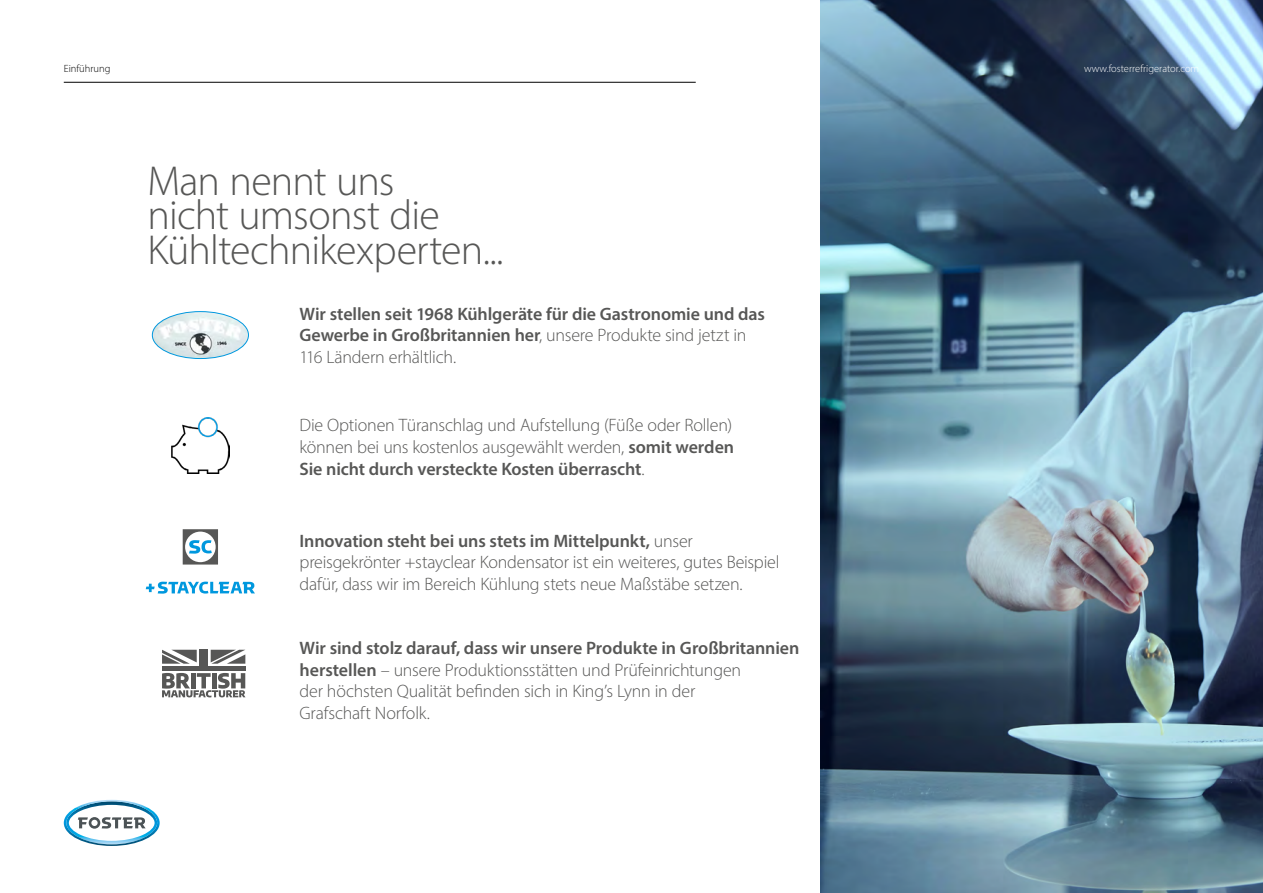
<style>
.page{position:relative;width:1263px;height:893px;background:#fff}
.page>*{position:absolute;margin:0;border:0;box-sizing:border-box;transform-origin:0 0}
.t1{font:300 42px/34.5px "Myriad Pro";letter-spacing:-.02em;color:#575756}
.t2{font:300 18px/21.6px "Myriad Pro";letter-spacing:-.015em;color:#575756}
.t3{font:600 18px/21.6px "Myriad Pro";letter-spacing:-.005em;color:#575756}
.t4{font:300 10.5px "Myriad Pro";color:#fff}
.t5{font:300 10.5px "Myriad Pro";color:#000}
.s1{font-weight:300}
.s2{font-weight:600}
</style>
<div class="page">
<img style="left:821px;top:0;width:442px;height:893px">
<svg style="left:64px;top:800px;width:96px;height:46px"></svg>
<img style="left:152px;top:312px;width:96px;height:47px">
<div style="left:152px;top:311px;width:97px;height:48px;border:1px solid #0098de;border-radius:50%"></div>
<svg style="left:146px;top:582px;width:109px;height:12px"></svg>
<svg style="left:183px;top:529px;width:35px;height:36px"></svg>
<hr style="left:64px;top:82px;width:632px;height:1px;background:#000">
<svg style="left:162px;top:673px;width:83px;height:24px"></svg>
<div style="left:200px;top:650px;width:8px;height:18px;background:#575756"></div>
<svg style="left:211px;top:650px;width:34px;height:14px"></svg>
<svg style="left:162px;top:650px;width:35px;height:14px"></svg>
<div style="left:162px;top:666px;width:83px;height:5px;background:#575756"></div>
<img style="left:171px;top:418px;width:59px;height:56px">
<p class="t5" style="left:64px;top:62px;width:48px">Einführung</p>
<p class="t4" style="left:1084px;top:62px;width:116px">www.fosterrefrigerator.com</p>
<h1 class="t1" style="left:147px;top:163px;width:357px">Man nennt uns<br>nicht umsonst die<br>Kühltechnikexperten...</h1>
<p class="t3" style="left:300px;top:302px;width:467px">Wir stellen seit 1968 Kühlgeräte für die Gastronomie und das<br>Gewerbe in Großbritannien her<span class="s1">, unsere Produkte sind jetzt in<br>116 Ländern erhältlich.</span></p>
<p class="t2" style="left:300px;top:414px;width:436px;text-align:justify">Die Optionen Türanschlag und Aufstellung (Füße oder Rollen) können bei uns kostenlos ausgewählt werden, <span class="s2">somit werden Sie nicht durch versteckte Kosten überrascht</span>.</p>
<p class="t2" style="left:300px;top:530px;width:481px"><span class="s2">Innovation steht bei uns stets im Mittelpunkt,</span> unser preisgekrönter +stayclear Kondensator ist ein weiteres, gutes Beispiel dafür, dass wir im Bereich Kühlung stets neue Maßstäbe setzen.</p>
<p class="t2" style="left:300px;top:637px;width:501px"><span class="s2">Wir sind stolz darauf, dass wir unsere Produkte in Großbritannien herstellen</span> – unsere Produktionsstätten und Prüfeinrichtungen<br>der höchsten Qualität befinden sich in King’s Lynn in der<br>Grafschaft Norfolk.</p>
</div>
